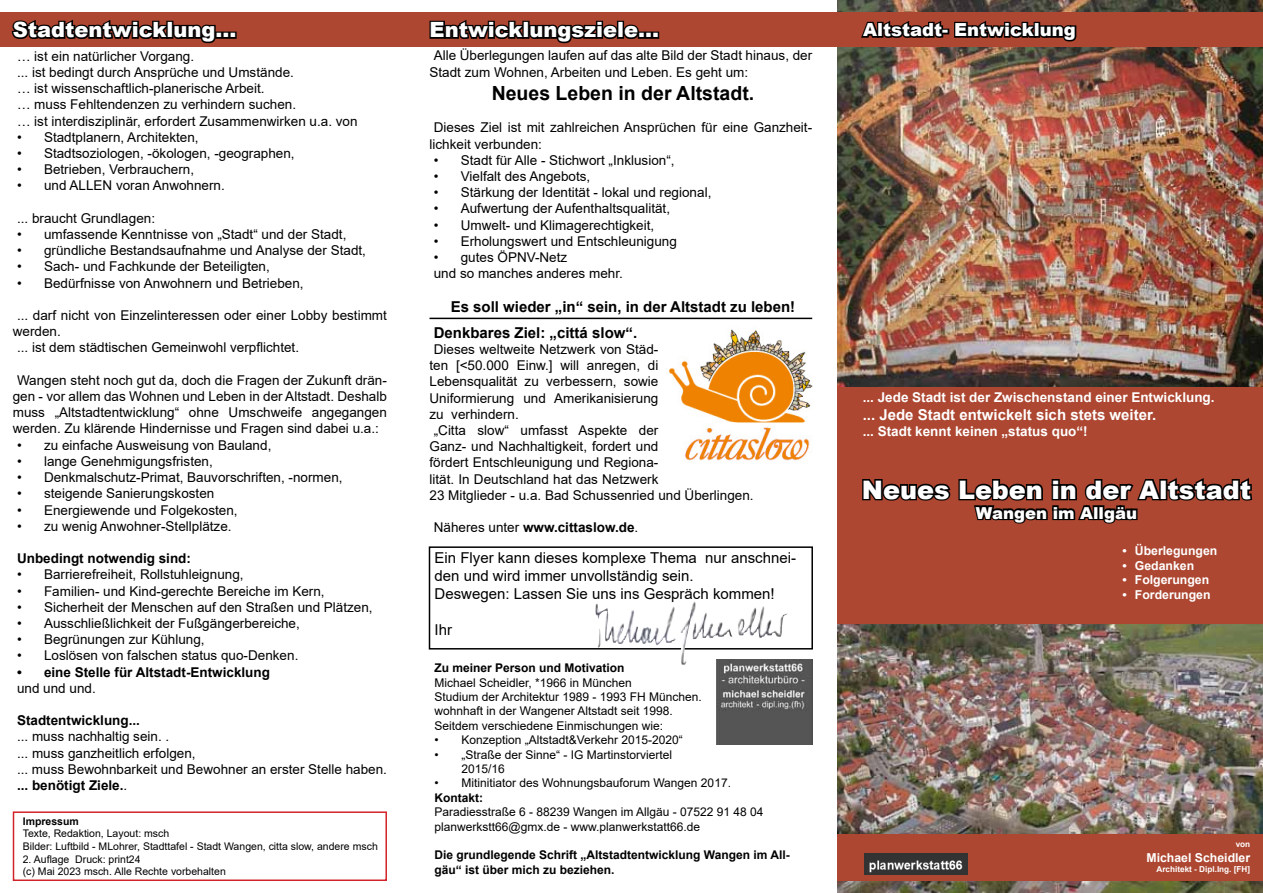
<style>
.page{position:relative;width:1263px;height:893px;background:#fff}
.page>*{position:absolute;margin:0;border:0;box-sizing:border-box;transform-origin:0 0}
.t1{font:900 25.5px "Arial";color:#fff}
.t2{font:900 21px "Arial";color:#fff}
.t3{font:700 19.5px "Arial";color:#000}
.t4{font:900 18px "Arial";color:#fff}
.t5{font:900 16.5px "Arial";color:#fff}
.t6{font:15px/18px "Arial";color:#000}
.t7{font:700 15px "Arial";color:#000}
.t8{font:700 15px "Arial";color:#fff}
.t9{font:13.5px/16.2px "Arial";color:#000}
.t10{font:700 13.5px "Arial";color:#000}
.t11{font:700 13.5px "Arial";color:#fff}
.t12{font:700 12.3px "Arial";color:#fff}
.t13{font:12px/14.4px "Arial";color:#000}
.t14{font:700 12px/14.4px "Arial";color:#000}
.t15{font:10.5px/12.6px "Arial";color:#000}
.t16{font:700 10.5px "Arial";color:#000}
.t17{font:700 8.25px "Arial";color:#fff}
.s1{font-weight:700}
.s2{font-weight:400}
</style>
<div class="page">
<img style="left:837px;top:0;width:426px;height:387px">
<img style="left:837px;top:624px;width:426px;height:269px">
<div style="left:0;top:13px;width:868px;height:34px;background:#ad4731"></div>
<div style="left:855px;top:13px;width:408px;height:34px;background:#ad4731"></div>
<svg style="left:861px;top:21px;width:84px;height:17px"></svg>
<div style="left:941px;top:29px;width:8px;height:5px;border:3px solid #000"></div>
<svg style="left:954px;top:21px;width:123px;height:21px"></svg>
<div style="left:837px;top:834px;width:426px;height:46px;background:#ad4731"></div>
<img style="left:864px;top:853px;width:103px;height:22px">
<svg style="left:11px;top:20px;width:207px;height:24px"></svg>
<div style="left:215px;top:32px;width:8px;height:7px;border:3px solid #000"></div>
<div style="left:222px;top:32px;width:8px;height:7px;border:3px solid #000"></div>
<div style="left:229px;top:32px;width:8px;height:7px;border:3px solid #000"></div>
<div style="left:837px;top:387px;width:426px;height:237px;background:#ad4731"></div>
<svg style="left:862px;top:478px;width:391px;height:46px"></svg>
<svg style="left:429px;top:20px;width:213px;height:24px"></svg>
<div style="left:638px;top:32px;width:7px;height:7px;border:3px solid #000"></div>
<div style="left:645px;top:32px;width:7px;height:7px;border:3px solid #000"></div>
<div style="left:652px;top:32px;width:7px;height:7px;border:3px solid #000"></div>
<img style="left:717px;top:660px;width:95px;height:85px">
<div style="left:13px;top:811px;width:374px;height:70px;border:2px solid #d2232a"></div>
<img style="left:669px;top:329px;width:143px;height:132px">
<div style="left:429px;top:546px;width:384px;height:103px;border:2px solid #000"></div>
<img style="left:595px;top:601px;width:193px;height:64px">
<hr style="left:429px;top:318px;width:383px;height:1px;background:#000">
<h2 class="t2" style="left:13px;top:15px;width:225px">Stadtentwicklung...</h2>
<p class="t9" style="left:17px;top:48px;width:342px">… ist ein natürlicher Vorgang.<br>... ist bedingt durch Ansprüche und Umstände.<br>… ist wissenschaftlich-planerische Arbeit.<br>… muss Fehltendenzen zu verhindern suchen.<br>… ist interdisziplinär, erfordert Zusammenwirken u.a. von</p>
<p class="t9" style="left:17px;top:129px;width:183px">• Stadtplanern, Architekten,</p>
<p class="t9" style="left:17px;top:145px;width:279px">• Stadtsoziologen, -ökologen, -geographen,</p>
<p class="t9" style="left:17px;top:161px;width:179px">• Betrieben, Verbrauchern,</p>
<p class="t9" style="left:17px;top:178px;width:209px">• und ALLEN voran Anwohnern.</p>
<p class="t9" style="left:17px;top:210px;width:140px">... braucht Grundlagen:</p>
<p class="t9" style="left:17px;top:226px;width:331px">• umfassende Kenntnisse von „Stadt“ und der Stadt,</p>
<p class="t9" style="left:17px;top:242px;width:350px">• gründliche Bestandsaufnahme und Analyse der Stadt,</p>
<p class="t9" style="left:17px;top:259px;width:254px">• Sach- und Fachkunde der Beteiligten,</p>
<p class="t9" style="left:17px;top:275px;width:288px">• Bedürfnisse von Anwohnern und Betrieben,</p>
<p class="t9" style="left:17px;top:307px;width:371px">... darf nicht von Einzelinteressen oder einer Lobby bestimmt</p>
<p class="t9" style="left:13px;top:323px;width:50px">werden.</p>
<p class="t9" style="left:17px;top:340px;width:284px">... ist dem städtischen Gemeinwohl verpflichtet.</p>
<p class="t9" style="left:13px;top:372px;width:376px;text-align:center">Wangen steht noch gut da, doch die Fragen der Zukunft drän&shy;gen - vor allem das Wohnen und Leben in der Altstadt. Deshalb muss „Altstadtentwicklung“ ohne Umschweife angegangen werden. Zu klärende Hindernisse und Fragen sind dabei u.a.:</p>
<p class="t9" style="left:17px;top:437px;width:256px">• zu einfache Ausweisung von Bauland,</p>
<p class="t9" style="left:17px;top:453px;width:197px">• lange Genehmigungsfristen,</p>
<p class="t9" style="left:17px;top:469px;width:327px">• Denkmalschutz-Primat, Bauvorschriften, -normen,</p>
<p class="t9" style="left:17px;top:485px;width:199px">• steigende Sanierungskosten</p>
<p class="t9" style="left:17px;top:502px;width:222px">• Energiewende und Folgekosten,</p>
<p class="t9" style="left:17px;top:518px;width:216px">• zu wenig Anwohner-Stellplätze.</p>
<p class="t10" style="left:17px;top:549px;width:176px">Unbedingt notwendig sind:</p>
<p class="t9" style="left:17px;top:566px;width:228px">• Barrierefreiheit, Rollstuhleignung,</p>
<p class="t9" style="left:17px;top:583px;width:309px">• Familien- und Kind-gerechte Bereiche im Kern,</p>
<p class="t9" style="left:17px;top:599px;width:357px">• Sicherheit der Menschen auf den Straßen und Plätzen,</p>
<p class="t9" style="left:17px;top:615px;width:284px">• Ausschließlichkeit der Fußgängerbereiche,</p>
<p class="t9" style="left:17px;top:631px;width:189px">• Begrünungen zur Kühlung,</p>
<p class="t9" style="left:17px;top:647px;width:283px">• Loslösen von falschen status quo-Denken.</p>
<p class="t10" style="left:17px;top:662px;width:255px">• eine Stelle für Altstadt-Entwicklung</p>
<p class="t9" style="left:17px;top:680px;width:80px">und und und.</p>
<p class="t10" style="left:17px;top:711px;width:125px">Stadtentwicklung...</p>
<p class="t9" style="left:17px;top:728px;width:371px">... muss nachhaltig sein. .<br>... muss ganzheitlich erfolgen,<br>... muss Bewohnbarkeit und Bewohner an erster Stelle haben. <span class="s1">... benötigt Ziele.</span>.</p>
<p class="t16" style="left:23px;top:814px;width:58px">Impressum</p>
<p class="t15" style="left:23px;top:827px;width:357px">Texte, Redaktion, Layout: msch<br>Bilder: Luftbild - MLohrer, Stadttafel - Stadt Wangen, citta slow, andere msch</p>
<p class="t15" style="left:23px;top:853px;width:205px">2. Auflage Druck: print24<br>(c) Mai 2023 msch. Alle Rechte vorbehalten</p>
<h2 class="t2" style="left:429px;top:15px;width:231px">Entwicklungsziele...</h2>
<p class="t9" style="left:429px;top:47px;width:384px;text-indent:4px">Alle Überlegungen laufen auf das alte Bild der Stadt hinaus, der<br>Stadt zum Wohnen, Arbeiten und Leben. Es geht um:</p>
<h3 class="t3" style="left:492px;top:79px;width:264px">Neues Leben in der Altstadt.</h3>
<p class="t9" style="left:429px;top:119px;width:384px;text-indent:4px">Dieses Ziel ist mit zahlreichen Ansprüchen für eine Ganzheit&shy;lichkeit verbunden:</p>
<p class="t9" style="left:434px;top:152px;width:242px">• Stadt für Alle - Stichwort „Inklusion“,</p>
<p class="t9" style="left:434px;top:168px;width:158px">• Vielfalt des Angebots,</p>
<p class="t9" style="left:434px;top:184px;width:279px">• Stärkung der Identität - lokal und regional,</p>
<p class="t9" style="left:434px;top:200px;width:238px">• Aufwertung der Aufenthaltsqualität,</p>
<p class="t9" style="left:434px;top:217px;width:222px">• Umwelt- und Klimagerechtigkeit,</p>
<p class="t9" style="left:434px;top:233px;width:245px">• Erholungswert und Entschleunigung</p>
<p class="t9" style="left:434px;top:249px;width:191px">• gutes ÖPNV-Netz<br>und so manches anderes mehr.</p>
<p class="t7" style="left:451px;top:296px;width:346px">Es soll wieder „in“ sein, in der Altstadt zu leben!</p>
<p class="t7" style="left:434px;top:322px;width:205px">Denkbares Ziel: „cittá slow“.</p>
<p class="t9" style="left:434px;top:341px;width:226px">Dieses weltweite Netzwerk von Städ-</p>
<p class="t9" style="left:429px;top:357px;width:230px">ten [&lt;50.000 Einw.] will anregen, di</p>
<p class="t9" style="left:429px;top:374px;width:230px">Lebensqualität zu verbessern, sowie</p>
<p class="t9" style="left:429px;top:390px;width:230px">Uniformierung und Amerikanisierung</p>
<p class="t9" style="left:429px;top:406px;width:91px">zu verhindern.</p>
<p class="t9" style="left:434px;top:422px;width:226px">„Citta slow“ umfasst Aspekte der</p>
<p class="t9" style="left:429px;top:438px;width:230px">Ganz- und Nachhaltigkeit, fordert und</p>
<p class="t9" style="left:429px;top:455px;width:230px">fördert Entschleunigung und Regiona-</p>
<p class="t9" style="left:429px;top:471px;width:230px">lität. In Deutschland hat das Netzwerk</p>
<p class="t9" style="left:429px;top:487px;width:326px">23 Mitglieder - u.a. Bad Schussenried und Überlingen.</p>
<p class="t10" style="left:434px;top:518px;width:206px"><span class="s2">Näheres unter</span> www.cittaslow.de<span class="s2">.</span></p>
<p class="t6" style="left:434px;top:549px;width:363px">Ein Flyer kann dieses komplexe Thema nur anschnei&shy;den und wird immer unvollständig sein.<br>Deswegen: Lassen Sie uns ins Gespräch kommen!</p>
<p class="t6" style="left:434px;top:621px;width:19px">Ihr</p>
<p class="t14" style="left:434px;top:661px;width:192px">Zu meiner Person und Motivation</p>
<p class="t13" style="left:434px;top:675px;width:269px">Michael Scheidler, *1966 in München<br>Studium der Architektur 1989 - 1993 FH München. wohnhaft in der Wangener Altstadt seit 1998.<br>Seitdem verschiedene Einmischungen wie:</p>
<p class="t13" style="left:434px;top:733px;width:250px">• Konzeption „Altstadt&amp;Verkehr 2015-2020“</p>
<p class="t13" style="left:461px;top:747px;width:212px;text-indent:-27px">• „Straße der Sinne“ - IG Martinstorviertel<br>2015/16</p>
<p class="t13" style="left:434px;top:776px;width:298px">• Mitinitiator des Wohnungsbauforum Wangen 2017.</p>
<p class="t14" style="left:434px;top:790px;width:50px">Kontakt:</p>
<p class="t13" style="left:434px;top:805px;width:331px">Paradiesstraße 6 - 88239 Wangen im Allgäu - 07522 91 48 04 planwerkstt66@gmx.de - www.planwerkstatt66.de</p>
<p class="t14" style="left:434px;top:848px;width:357px">Die grundlegende Schrift „Altstadtentwicklung Wangen im All&shy;gäu“ ist über mich zu beziehen.</p>
<h3 class="t4" style="left:863px;top:17px;width:214px">Altstadt- Entwicklung</h3>
<p class="t11" style="left:863px;top:387px;width:353px">... Jede Stadt ist der Zwischenstand einer Entwicklung.</p>
<p class="t8" style="left:863px;top:404px;width:295px">... Jede Stadt entwickelt sich stets weiter.</p>
<p class="t11" style="left:863px;top:421px;width:227px">... Stadt kennt keinen „status quo“!</p>
<h1 class="t1" style="left:862px;top:471px;width:391px">Neues Leben in der Altstadt</h1>
<p class="t5" style="left:976px;top:501px;width:163px">Wangen im Allgäu</p>
<p class="t12" style="left:1122px;top:542px;width:96px">• Überlegungen</p>
<p class="t12" style="left:1122px;top:557px;width:73px">• Gedanken</p>
<p class="t12" style="left:1122px;top:571px;width:88px">• Folgerungen</p>
<p class="t12" style="left:1122px;top:586px;width:90px">• Forderungen</p>
<p class="t17" style="left:1236px;top:838px;width:16px">von</p>
<p class="t12" style="left:1146px;top:849px;width:105px">Michael Scheidler</p>
<p class="t17" style="left:1156px;top:863px;width:95px">Architekt - Dipl.Ing. [FH]</p>
</div>
